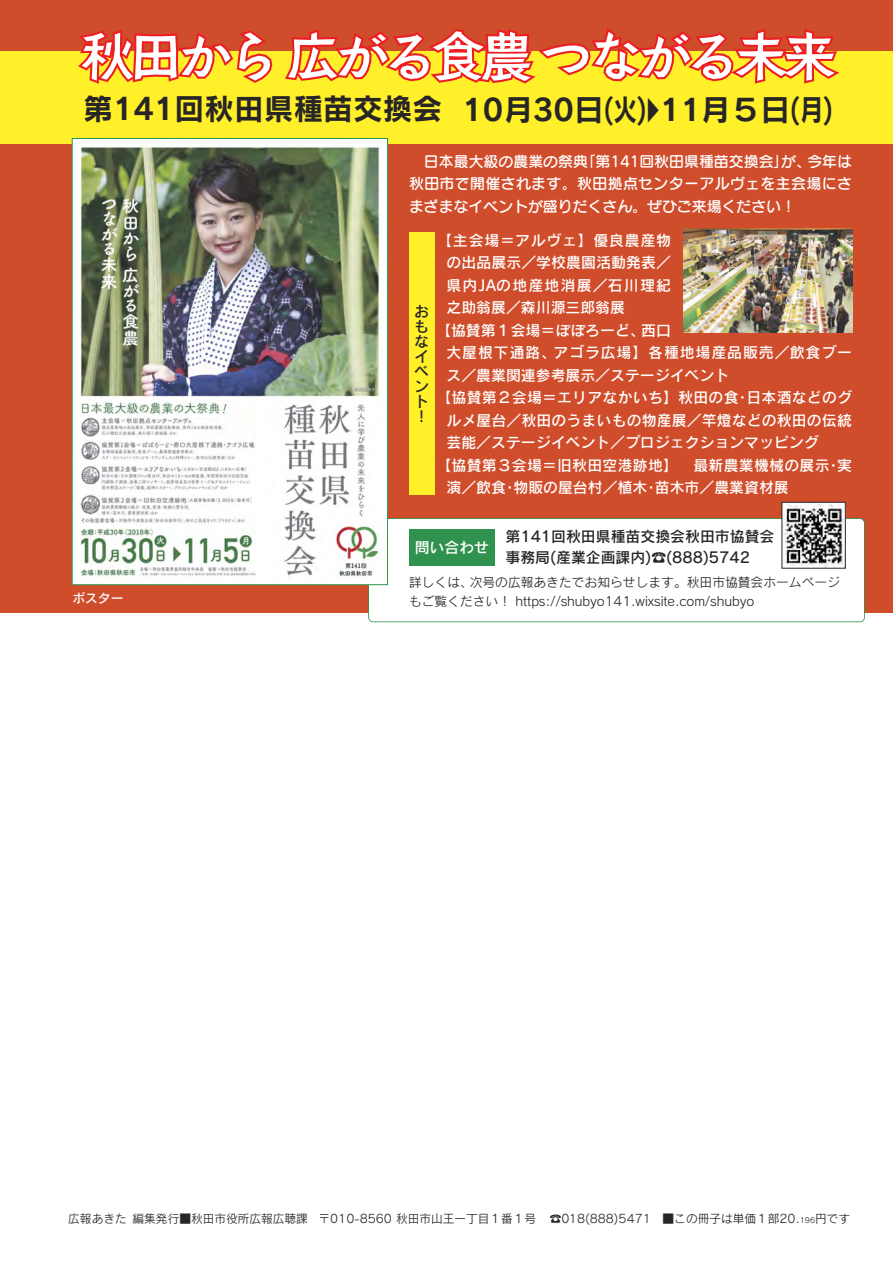
<style>
.page{position:relative;width:893px;height:1263px;background:#fff}
.page>*{position:absolute;margin:0;border:0;box-sizing:border-box;transform-origin:0 0}
.t1{font:29.7px "Rodin Pro N B";color:#272526}
.t2{font:14.85px "Rodin Pro N DB";letter-spacing:.01em;color:#fff}
.t3{font:14.85px/22.5px "Seurat Pro N DB";color:#fff}
.t4{font:14.85px/14.9px "Rodin Pro N DB";color:#272526;text-align:justify}
.t5{font:14.85px/22.5px "Rodin Pro N DB";letter-spacing:.06em;color:#fff}
.t6{font:14.85px "Rodin Pro N DB";letter-spacing:.055em;color:#fff}
.t7{font:14.85px "Rodin Pro N DB";letter-spacing:.08em;color:#fff}
.t8{font:12.75px/19.5px "Rodin Pro N M";color:#272526}
.t9{font:12.75px "Rodin Pro N DB";color:#fff}
.t10{font:11.7px "Rodin Pro N M";color:#272526}
.s1{font-family:"Rodin Pro N M"}
.s2{font-size:7.5px}
</style>
<div class="page">
<div style="left:0;top:0;width:893px;height:612px;background:#d04d2b"></div>
<div style="left:0;top:51px;width:893px;height:92px;background:#fff029"></div>
<svg style="left:78px;top:30px;width:195px;height:54px"></svg>
<svg style="left:285px;top:28px;width:554px;height:56px"></svg>
<div style="left:369px;top:519px;width:495px;height:102px;background:#fff;border-radius:4px"></div>
<div style="left:368px;top:518px;width:497px;height:104px;border:2px solid #30924f;border-radius:5px"></div>
<img style="left:74px;top:140px;width:312px;height:443px">
<div style="left:72px;top:138px;width:316px;height:447px;border:1px solid #30924f"></div>
<div style="left:409px;top:529px;width:86px;height:36px;background:#30924f"></div>
<img style="left:784px;top:504px;width:60px;height:62px">
<div style="left:782px;top:502px;width:64px;height:66px;border:1px solid #272526"></div>
<div style="left:409px;top:233px;width:25px;height:262px;background:#fff029"></div>
<img style="left:683px;top:228px;width:169px;height:105px">
<h1 class="t1" style="left:83px;top:89px;width:361px">第141回秋田県種苗交換会</h1>
<h1 class="t1" style="left:462px;top:90px;width:372px">10月30日火( ◆) 11月５日月( (</h1>
<p class="t3" style="left:807px;top:150px;width:46px">今年は</p>
<p class="t3" style="left:409px;top:150px;width:444px;text-indent:15px">日本最大級の農業の祭典第｢ 141回秋田県種苗交換会が｣ 、<br>秋田市で開催されます。秋田拠点センターアルヴェを主会場にさまざまなイベントが盛りだくさん。ぜひご来場ください!</p>
<p class="t6" style="left:437px;top:230px;width:235px">【主会場＝アルヴェ】優良農産物</p>
<p class="t2" style="left:446px;top:253px;width:226px">の出品展示／学校農園活動発表／</p>
<p class="t7" style="left:446px;top:275px;width:226px">県内JAの地産地消展／石川理紀</p>
<p class="t2" style="left:446px;top:298px;width:180px">之助翁展／森川源三郎翁展</p>
<p class="t2" style="left:641px;top:320px;width:31px">西口</p>
<p class="t4" style="left:414px;top:304px;width:16px">おもなイベント!</p>
<p class="t5" style="left:553px;top:318px;width:300px;text-indent:-117px">【協賛第１会場＝ぽぽろーど、<br>アゴラ広場】各種地場産品販売／飲食ブー</p>
<p class="t2" style="left:446px;top:343px;width:111px">大屋根下通路、</p>
<p class="t2" style="left:446px;top:365px;width:284px">ス／農業関連参考展示／ステージイベント</p>
<p class="t2" style="left:436px;top:388px;width:417px">【協賛第２会場＝エリアなかいち】秋田の食･日本酒などのグ</p>
<p class="t2" style="left:446px;top:410px;width:407px">ルメ屋台／秋田のうまいもの物産展／竿燈などの秋田の伝統</p>
<p class="t2" style="left:446px;top:433px;width:374px">芸能／ステージイベント／プロジェクションマッピング</p>
<p class="t2" style="left:436px;top:455px;width:417px">【協賛第３会場＝旧秋田空港跡地】　最新農業機械の展示実･</p>
<p class="t2" style="left:446px;top:478px;width:344px">演／飲食･物販の屋台村／植木･苗木市／農業資材展</p>
<p class="t9" style="left:72px;top:590px;width:53px">ポスター</p>
<p class="t2" style="left:415px;top:537px;width:76px">問い合わせ</p>
<p class="t4" style="left:505px;top:528px;width:270px">第141回秋田県種苗交換会秋田市協賛会</p>
<p class="t4" style="left:505px;top:549px;width:246px">事務局(産業企画課内 <span class="s1">☎</span>( )888(5742</p>
<p class="t8" style="left:470px;top:572px;width:372px">次号の広報あきたでお知らせします。秋田市協賛会ホームページ</p>
<p class="t8" style="left:409px;top:572px;width:347px">詳しくは、<br>もご覧ください！ https://shubyo141.wixsite.com/shubyo</p>
<p class="t10" style="left:133px;top:1211px;width:177px">編集発行■秋田市役所広報広聴課</p>
<p class="t10" style="left:124px;top:1211px;width:13px">　</p>
<p class="t10" style="left:68px;top:1211px;width:60px">広報あきた</p>
<p class="t10" style="left:319px;top:1211px;width:219px">〒010-8560 秋田市山王一丁目１番１号</p>
<p class="t10" style="left:550px;top:1211px;width:302px">☎018(888)5471　■この冊子は単価１部20.<span class="s2">196</span>円です</p>
</div>
